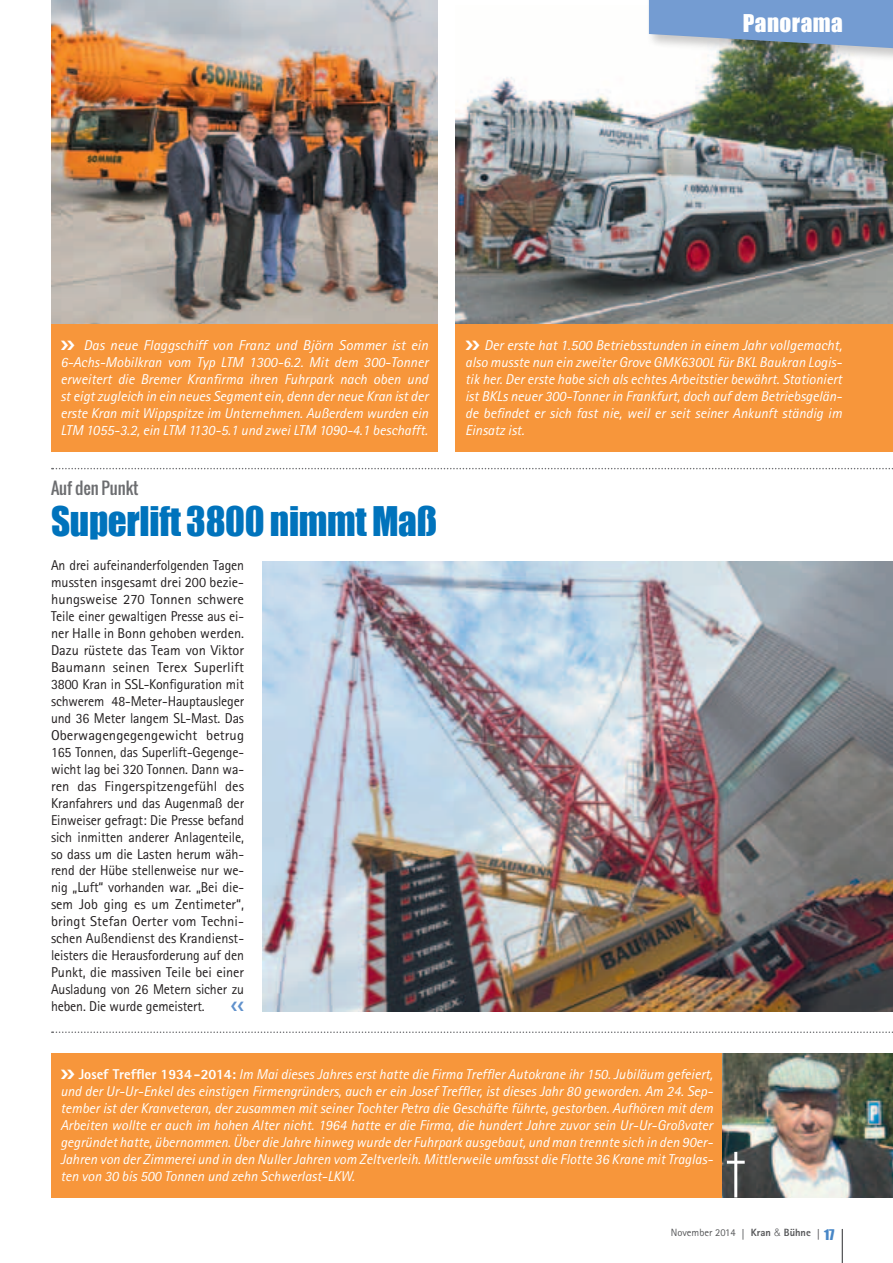
<style>
.page{position:relative;width:893px;height:1263px;background:#fff}
.page>*{position:absolute;margin:0;border:0;box-sizing:border-box;transform-origin:0 0}
.t1{font:37.5px "Impact";letter-spacing:-.01em;color:#0073bc}
.t2{font:22.5px "Impact";letter-spacing:.02em;color:#fff}
.t3{font:16.5px "Oswald";color:#6c6d70}
.t4{font:italic 14.25px/17px "Rotis Sans Serif";color:#fff;text-align:justify}
.t5{font:14.25px/17px "Rotis Sans Serif";letter-spacing:-.01em;color:#231f20;text-align:justify}
.t6{font:10.5px "Rotis Sans Serif";color:#57585a}
.s1{font-weight:800;font-style:normal}
.s2{font-family:"Frutiger";font-weight:700;font-stretch:condensed;font-size:10.65px}
.s3{font-weight:800}
.s4{font-family:"Helvetica";font-weight:300}
.s5{font-family:"Impact";font-size:13.5px;color:#4786c6}
</style>
<div class="page">
<hr style="left:842px;top:1229px;width:1px;height:34px;background:#57585a">
<img style="left:456px;top:63px;width:437px;height:261px">
<div style="left:456px;top:324px;width:437px;height:128px;background:#f7963b"></div>
<img style="left:51px;top:0;width:386px;height:324px">
<div style="left:51px;top:324px;width:386px;height:128px;background:#f7963b"></div>
<svg style="left:52px;top:468px;width:841px;height:1px"></svg>
<svg style="left:52px;top:1031px;width:841px;height:2px"></svg>
<div style="left:646px;top:0;width:247px;height:63px;background:#231f20;opacity:.25"></div>
<svg style="left:649px;top:0;width:244px;height:49px;background:#7d9fcb"></svg>
<div style="left:51px;top:1053px;width:791px;height:144px;background:#f7963b"></div>
<img style="left:722px;top:1053px;width:171px;height:144px">
<hr style="left:734px;top:1152px;width:3px;height:45px;background:#fff">
<hr style="left:727px;top:1161px;width:18px;height:3px;background:#fff">
<img style="left:263px;top:561px;width:630px;height:450px">
<h2 class="t2" style="left:743px;top:6px;width:102px">Panorama</h2>
<p class="t4" style="left:60px;top:337px;width:369px;text-indent:23px">Das neue Flaggschiff von Franz und Björn Sommer ist ein 6-Achs-Mobilkran vom Typ LTM 1300-6.2. Mit dem 300-Tonner erweitert die Bremer Kranfirma ihren Fuhrpark nach oben und st eigt zugleich in ein neues Segment ein, denn der neue Kran ist der erste Kran mit Wippspitze im Unternehmen. Außerdem wurden ein LTM 1055-3.2, ein LTM 1130-5.1 und zwei LTM 1090-4.1 beschafft.</p>
<p class="t3" style="left:51px;top:475px;width:89px">Auf den Punkt</p>
<h1 class="t1" style="left:51px;top:492px;width:388px">Superlift 3800 nimmtMaß</h1>
<p class="t5" style="left:51px;top:557px;width:195px">An drei aufeinanderfolgenden Tagen mussten insgesamt drei 200 bezie&shy;hungsweise 270 Tonnen schwere Teile einer gewaltigen Presse aus ei&shy;ner Halle in Bonn gehoben werden.<br>Dazu rüstete das Team von Viktor Baumann seinen Terex Superlift 3800 Kran in SSL-Konfiguration mit schwerem 48-Meter-Hauptausleger und 36 Meter langem SL-Mast. Das Oberwagengegengewicht betrug 165 Tonnen, das Superlift-Gegenge&shy;wicht lag bei 320 Tonnen. Dann wa&shy;ren das Fingerspitzengefühl des Kranfahrers und das Augenmaß der Einweiser gefragt: Die Presse befand sich inmitten anderer Anlagenteile, so dass um die Lasten herum wäh&shy;rend der Hübe stellenweise nur we&shy;nig „Luft“ vorhanden war. „Bei die&shy;sem Job ging es um Zentimeter“, bringt Stefan Oerter vom Techni&shy;schen Außendienst des Krandienst&shy;leisters die Herausforderung auf den Punkt, die massiven Teile bei einer Ausladung von 26 Metern sicher zu heben. Die wurde gemeistert.</p>
<p class="t4" style="left:465px;top:337px;width:378px;text-indent:19px">Der erste hat 1.500 Betriebsstunden in einem Jahr vollgemacht, also musste nun ein zweiter Grove GMK6300L für BKL Baukran Logis&shy;tik her. Der erste habe sich als echtes Arbeitstier bewährt. Stationiert ist BKLs neuer 300-Tonner in Frankfurt, doch auf dem Betriebsgelän&shy;de befindet er sich fast nie, weil er seit seiner Ankunft ständig im Einsatz ist.</p>
<p class="t4" style="left:60px;top:1066px;width:654px;text-indent:18px"><span class="s1">Josef Treffler 1934-2014:</span> Im Mai dieses Jahres erst hatte die Firma Treffler Autokrane ihr 150. Jubiläum gefeiert, und der Ur-Ur-Enkel des einstigen Firmengründers, auch er ein Josef Treffler, ist dieses Jahr 80 geworden. Am 24. Sep&shy;tember ist der Kranveteran, der zusammen mit seiner Tochter Petra die Geschäfte führte, gestorben. Aufhören mit dem Arbeiten wollte er auch im hohen Alter nicht. 1964 hatte er die Firma, die hundert Jahre zuvor sein Ur-Ur-Großvater gegründet hatte, übernommen. Über die Jahre hinweg wurde der Fuhrpark ausgebaut, und man trennte sich in den 90er-Jahren von der Zimmerei und in den Nuller Jahren vom Zeltverleih. Mittlerweile umfasst die Flotte 36 Krane mit Traglas&shy;ten von 30 bis 500 Tonnen und zehn Schwerlast-LKW.</p>
<p class="t6" style="left:671px;top:1226px;width:165px">November 2014 <span class="s2">|</span> <span class="s3">Kran</span> <span class="s4">&amp;</span> <span class="s3">Bühne</span> <span class="s2">|</span> <span class="s5">17</span></p>
</div>
